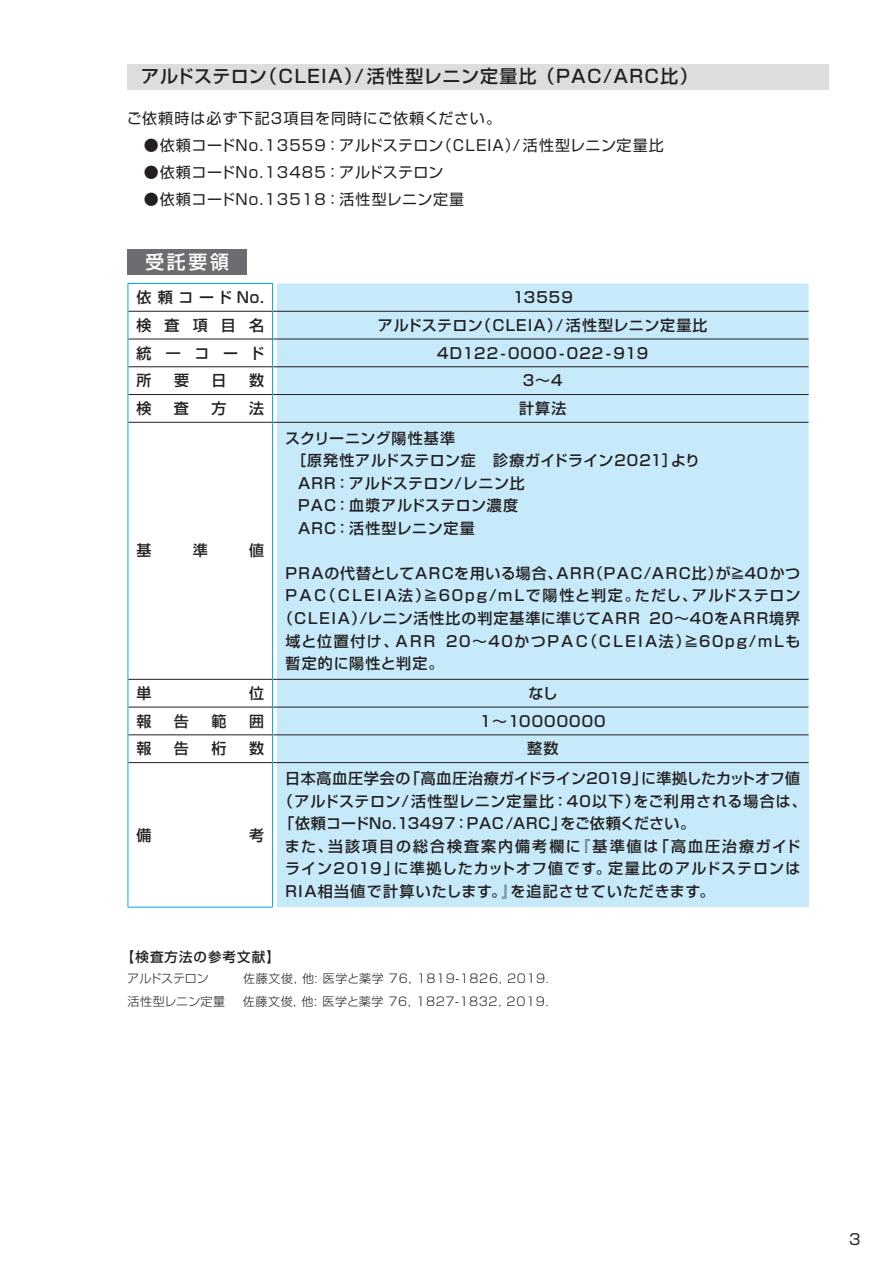
<style>
.page{position:relative;width:893px;height:1263px;background:#fff}
.page>*{position:absolute;margin:0;border:0;box-sizing:border-box;transform-origin:0 0}
.t1{font:500 18.75px "Shin Go Pro";color:#fff}
.t2{font:500 18px "Shin Go Pro";letter-spacing:.075em;color:#231f20}
.t3{font:500 15px "Shin Go Pro";letter-spacing:.065em;color:#231f20}
.t4{font:15px/27px "Shin Go Pro";letter-spacing:.055em;color:#231f20}
.t5{font:500 15px "Shin Go Pro";letter-spacing:.02em;color:#231f20}
.t6{font:500 15px "Shin Go Pro";letter-spacing:.115em;color:#231f20}
.t7{font:500 15px "Shin Go Pro";letter-spacing:.11em;color:#231f20}
.t8{font:500 15px "Shin Go Pro";letter-spacing:.025em;color:#231f20}
.t9{font:500 15px "Shin Go Pro";letter-spacing:.135em;color:#231f20}
.t10{font:500 15px "Shin Go Pro";letter-spacing:.03em;color:#231f20}
.t11{font:500 15px "Shin Go Pro";letter-spacing:.04em;color:#231f20}
.t12{font:500 15px "Shin Go Pro";letter-spacing:.345em;color:#231f20}
.t13{font:500 13.5px "Shin Go Pro";letter-spacing:.075em;color:#231f20}
.t14{font:300 12px/22.5px "Shin Go Pro";letter-spacing:.05em;color:#231f20}
</style>
<div class="page">
<div style="left:128px;top:64px;width:701px;height:25px;background:#dcdddf"></div>
<div style="left:128px;top:249px;width:119px;height:26px;background:#6c6d70"></div>
<div style="left:277px;top:283px;width:531px;height:451px;background:#c6eafa"></div>
<div style="left:277px;top:339px;width:531px;height:28px;background:#c6eafa"></div>
<div style="left:277px;top:367px;width:531px;height:27px;background:#c6eafa"></div>
<div style="left:277px;top:735px;width:531px;height:28px;background:#c6eafa"></div>
<div style="left:277px;top:763px;width:531px;height:144px;background:#c6eafa"></div>
<hr style="left:128px;top:311px;width:144px;height:1px;background:#231f20">
<hr style="left:277px;top:311px;width:531px;height:1px;background:#231f20">
<hr style="left:128px;top:339px;width:144px;height:1px;background:#231f20">
<hr style="left:277px;top:339px;width:531px;height:1px;background:#231f20">
<hr style="left:128px;top:366px;width:144px;height:1px;background:#231f20">
<hr style="left:277px;top:366px;width:531px;height:1px;background:#231f20">
<hr style="left:128px;top:394px;width:144px;height:1px;background:#231f20">
<hr style="left:277px;top:394px;width:531px;height:1px;background:#231f20">
<hr style="left:128px;top:422px;width:144px;height:1px;background:#231f20">
<hr style="left:277px;top:422px;width:531px;height:1px;background:#231f20">
<hr style="left:128px;top:679px;width:144px;height:1px;background:#231f20">
<hr style="left:277px;top:679px;width:531px;height:1px;background:#231f20">
<hr style="left:128px;top:707px;width:144px;height:1px;background:#231f20">
<hr style="left:277px;top:707px;width:531px;height:1px;background:#231f20">
<hr style="left:128px;top:734px;width:144px;height:1px;background:#231f20">
<hr style="left:277px;top:734px;width:531px;height:1px;background:#231f20">
<hr style="left:128px;top:762px;width:144px;height:1px;background:#231f20">
<hr style="left:277px;top:762px;width:531px;height:1px;background:#231f20">
<hr style="left:128px;top:283px;width:145px;height:1px;background:#00aeef">
<svg style="left:128px;top:284px;width:1px;height:138px"></svg>
<svg style="left:272px;top:284px;width:5px;height:139px"></svg>
<hr style="left:128px;top:422px;width:1px;height:257px;background:#00aeef">
<hr style="left:272px;top:422px;width:1px;height:257px;background:#00aeef">
<svg style="left:128px;top:679px;width:1px;height:84px"></svg>
<svg style="left:272px;top:679px;width:5px;height:84px"></svg>
<hr style="left:128px;top:763px;width:1px;height:144px;background:#00aeef">
<hr style="left:272px;top:763px;width:1px;height:144px;background:#00aeef">
<hr style="left:128px;top:907px;width:145px;height:1px;background:#00aeef">
<p class="t2" style="left:141px;top:62px;width:558px">アルドステロン（CLEIA）/活性型レニン定量比 （PAC/ARC比）</p>
<p class="t4" style="left:127px;top:103px;width:539px">ご依頼時は必ず下記3項目を同時にご依頼ください。<br>　●依頼コードNo.13559：アルドステロン（CLEIA）/活性型レニン定量比　●依頼コードNo.13485：アルドステロン<br>　●依頼コードNo.13518：活性型レニン定量</p>
<p class="t1" style="left:145px;top:246px;width:85px">受託要領</p>
<p class="t12" style="left:136px;top:285px;width:129px">依頼コードNo.</p>
<p class="t3" style="left:513px;top:285px;width:61px">13559</p>
<p class="t3" style="left:136px;top:313px;width:129px">検査項目名</p>
<p class="t3" style="left:378px;top:313px;width:331px">アルドステロン（CLEIA）/ 活性型レニン定量比</p>
<p class="t3" style="left:136px;top:341px;width:130px">統一コード</p>
<p class="t3" style="left:437px;top:341px;width:212px">4D122-0000-022-919</p>
<p class="t3" style="left:136px;top:368px;width:16px">所</p>
<p class="t3" style="left:174px;top:368px;width:16px">要</p>
<p class="t3" style="left:212px;top:368px;width:16px">日</p>
<p class="t3" style="left:249px;top:368px;width:16px">数</p>
<p class="t3" style="left:523px;top:368px;width:41px">3～4</p>
<p class="t3" style="left:136px;top:396px;width:16px">検</p>
<p class="t3" style="left:174px;top:396px;width:16px">査</p>
<p class="t3" style="left:211px;top:396px;width:16px">方</p>
<p class="t3" style="left:249px;top:396px;width:16px">法</p>
<p class="t3" style="left:519px;top:396px;width:49px">計算法</p>
<p class="t3" style="left:136px;top:538px;width:16px">基</p>
<p class="t3" style="left:193px;top:538px;width:16px">準</p>
<p class="t3" style="left:249px;top:538px;width:16px">値</p>
<p class="t11" style="left:285px;top:426px;width:171px">スクリーニング陽性基準</p>
<p class="t5" style="left:291px;top:448px;width:410px">［原発性アルドステロン症　診療ガイドライン2021］より</p>
<p class="t10" style="left:298px;top:471px;width:228px">ARR：アルドステロン/レニン比</p>
<p class="t3" style="left:298px;top:493px;width:221px">PAC：血漿アルドステロン濃度</p>
<p class="t3" style="left:298px;top:516px;width:178px">ARC：活性型レニン定量</p>
<p class="t3" style="left:286px;top:561px;width:516px">PRAの代替としてARCを用いる場合、ARR（PAC/ARC比）が≧40かつ</p>
<p class="t6" style="left:286px;top:583px;width:516px">PAC（CLEIA法）≧60pg/mLで陽性と判定。ただし、アルドステロン</p>
<p class="t3" style="left:278px;top:606px;width:523px">（CLEIA）/レニン活性比の判定基準に準じてARR 20～40をARR境界</p>
<p class="t7" style="left:286px;top:628px;width:516px">域と位置付け、ARR 20～40かつPAC（CLEIA法）≧60pg/mLも</p>
<p class="t3" style="left:286px;top:651px;width:160px">暫定的に陽性と判定。</p>
<p class="t3" style="left:136px;top:681px;width:16px">単</p>
<p class="t3" style="left:249px;top:681px;width:16px">位</p>
<p class="t3" style="left:528px;top:681px;width:31px">なし</p>
<p class="t3" style="left:136px;top:709px;width:16px">報</p>
<p class="t3" style="left:174px;top:709px;width:16px">告</p>
<p class="t3" style="left:211px;top:709px;width:16px">範</p>
<p class="t3" style="left:249px;top:709px;width:16px">囲</p>
<p class="t3" style="left:480px;top:709px;width:127px">1～10000000</p>
<p class="t3" style="left:136px;top:736px;width:16px">報</p>
<p class="t3" style="left:174px;top:736px;width:16px">告</p>
<p class="t3" style="left:211px;top:736px;width:16px">桁</p>
<p class="t3" style="left:249px;top:736px;width:16px">数</p>
<p class="t3" style="left:527px;top:736px;width:33px">整数</p>
<p class="t3" style="left:136px;top:822px;width:16px">備</p>
<p class="t3" style="left:249px;top:822px;width:16px">考</p>
<p class="t8" style="left:285px;top:766px;width:516px">日本高血圧学会の「高血圧治療ガイドライン2019」に準拠したカットオフ値</p>
<p class="t3" style="left:278px;top:789px;width:530px">（アルドステロン/活性型レニン定量比：40以下）をご利用される場合は、</p>
<p class="t5" style="left:279px;top:811px;width:417px">「依頼コードNo.13497：PAC/ARC」をご依頼ください。</p>
<p class="t9" style="left:285px;top:834px;width:517px">また、当該項目の総合検査案内備考欄に『基準値は「高血圧治療ガイド</p>
<p class="t3" style="left:285px;top:856px;width:517px">ライン2019」に準拠したカットオフ値です。定量比のアルドステロンは</p>
<p class="t3" style="left:286px;top:879px;width:431px">RIA相当値で計算いたします。』を追記させていただきます。</p>
<p class="t13" style="left:121px;top:946px;width:161px">【検査方法の参考文献】</p>
<p class="t14" style="left:127px;top:966px;width:423px">アルドステロン　　 佐藤文俊, 他: 医学と薬学 76, 1819-1826, 2019.活性型レニン定量　 佐藤文俊, 他: 医学と薬学 76, 1827-1832, 2019.</p>
<p class="t4" style="left:849px;top:1223px;width:13px">3</p>
</div>
